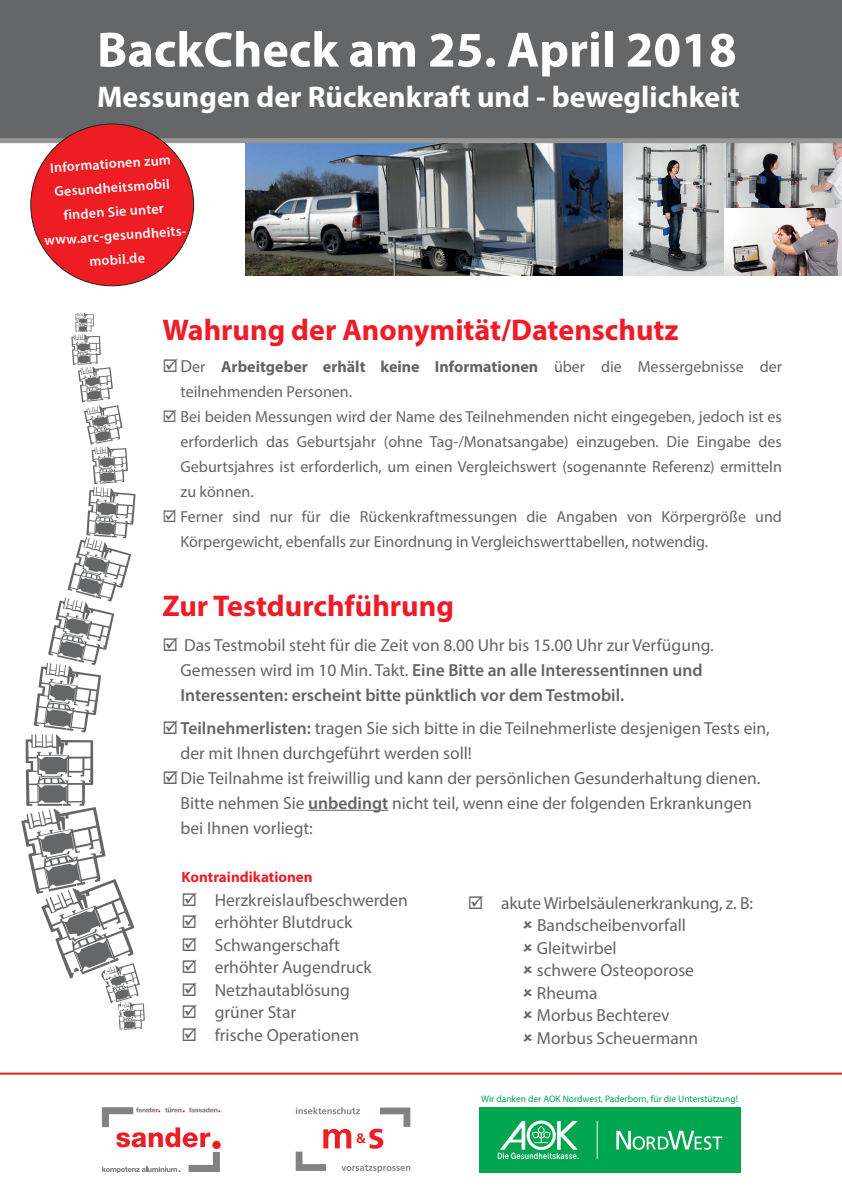
<style>
.page{position:relative;width:842px;height:1192px;background:#fff}
.page>*{position:absolute;margin:0;border:0;box-sizing:border-box;transform-origin:0 0}
.t1{font:700 50px "Myriad Pro";color:#fff}
.t2{font:700 30px "Myriad Pro";color:#ee1c27}
.t3{font:700 30px "Myriad Pro";color:#fff}
.t4{font:17.5px/22.5px "Myriad Pro";color:#626465}
.t5{font:600 17.5px/25px "Myriad Pro";color:#626465}
.t6{font:16px/25px "Myriad Pro";color:#626465}
.t7{font:700 15px "Myriad Pro";color:#ee1c27}
.t8{font:600 14px/24px "Myriad Pro";color:#fff;text-align:center}
.t9{font:9.5px "Myriad Pro";color:#00a550}
.s1{font-size:17.5px}
.s2{font-weight:700}
.s3{font-weight:400}
.s4{font-weight:600}
</style>
<div class="page">
<img style="left:622px;top:143px;width:102px;height:133px">
<img style="left:724px;top:143px;width:118px;height:133px">
<img style="left:246px;top:143px;width:376px;height:133px">
<div style="left:0;top:0;width:842px;height:143px;background:#656667"></div>
<svg style="left:102px;top:1107px;width:118px;height:65px"></svg>
<svg style="left:296px;top:1107px;width:114px;height:66px"></svg>
<img style="left:479px;top:1107px;width:261px;height:65px">
<hr style="left:308px;top:810px;width:80px;height:1px;background:#626465">
<svg style="left:21px;top:313px;width:124px;height:717px"></svg>
<hr style="left:0;top:1073px;width:842px;height:2px;background:#ee1d23">
<div style="left:31px;top:124px;width:163px;height:162px;background:#ee1d23;border-radius:50%"></div>
<h1 class="t1" style="left:97px;top:17px;width:641px">BackCheck am 25. April 2018</h1>
<h2 class="t3" style="left:97px;top:77px;width:644px">Messungen der Rückenkraft und - beweglichkeit</h2>
<p class="t8" style="left:39px;top:156px;width:146px;rotate:-4deg">Informationen zum<br>Gesundheitsmobil finden Sie unter www.arc-gesundheits&shy;mobil.de</p>
<h2 class="t2" style="left:162px;top:311px;width:518px">Wahrung der Anonymität/Datenschutz</h2>
<p class="t6" style="left:180px;top:354px;width:603px;text-indent:-18px">☑<span class="s1">D</span>er <span class="s2">Arbeitgeber erhält keine Informationen</span> über die Messergebnisse der teilnehmenden Personen.</p>
<p class="t6" style="left:180px;top:404px;width:603px;text-align:justify;text-indent:-18px">☑ Bei beiden Messungen wird der Name des Teilnehmenden nicht eingegeben, jedoch ist es erforderlich das Geburtsjahr (ohne Tag-/Monatsangabe) einzugeben. Die Eingabe des Geburtsjahres ist erforderlich, um einen Vergleichswert (sogenannte Referenz) ermitteln zu können.</p>
<p class="t6" style="left:180px;top:504px;width:603px;text-indent:-18px">☑ Ferner sind nur für die Rückenkraftmessungen die Angaben von Körpergröße und<br>Körpergewicht, ebenfalls zur Einordnung in Vergleichswerttabellen, notwendig.</p>
<h2 class="t2" style="left:162px;top:587px;width:293px">Zur Testdurchführung</h2>
<p class="t5" style="left:180px;top:633px;width:535px;text-indent:-18px">☑ <span class="s3">Das Testmobil steht für die Zeit von 8.00 Uhr bis 15.00 Uhr zur Verfügung.<br>Gemessen wird im 10 Min. Takt.</span> Eine Bitte an alle Interessentinnen und<br>Interessenten: erscheint bitte pünktlich vor dem Testmobil.</p>
<p class="t4" style="left:180px;top:715px;width:591px;line-height:25px;text-indent:-18px">☑<span class="s4">Teilnehmerlisten:</span> tragen Sie sich bitte in die Teilnehmerliste desjenigen Tests ein, der mit Ihnen durchgeführt werden soll!</p>
<p class="t4" style="left:180px;top:765px;width:581px;line-height:25px;text-indent:-18px">☑Die Teilnahme ist freiwillig und kann der persönlichen Gesunderhaltung dienen.<br>Bitte nehmen Sie <span class="s4">unbedingt</span> nicht teil, wenn eine der folgenden Erkrankungen bei Ihnen vorliegt:</p>
<p class="t7" style="left:182px;top:867px;width:132px">Kontraindikationen</p>
<p class="t4" style="left:182px;top:888px;width:228px">☑ Herzkreislaufbeschwerden</p>
<p class="t4" style="left:182px;top:911px;width:172px">☑ erhöhter Blutdruck</p>
<p class="t4" style="left:182px;top:933px;width:160px">☑ Schwangerschaft</p>
<p class="t4" style="left:182px;top:956px;width:192px">☑ erhöhter Augendruck</p>
<p class="t4" style="left:182px;top:978px;width:170px">☑ Netzhautablösung</p>
<p class="t4" style="left:182px;top:1001px;width:116px">☑ grüner Star</p>
<p class="t4" style="left:182px;top:1023px;width:179px">☑ frische Operationen</p>
<p class="t4" style="left:537px;top:891px;width:218px;text-indent:-69px">☑ akute Wirbelsäulenerkrankung, z. B:<br>Bandscheibenvorfall<br>Gleitwirbel<br>schwere Osteoporose<br>Rheuma<br>Morbus Bechterev<br>Morbus Scheuermann</p>
<p class="t9" style="left:481px;top:1093px;width:258px">Wir danken der AOK Nordwest, Paderborn, für die Unterstützung!</p>
</div>
